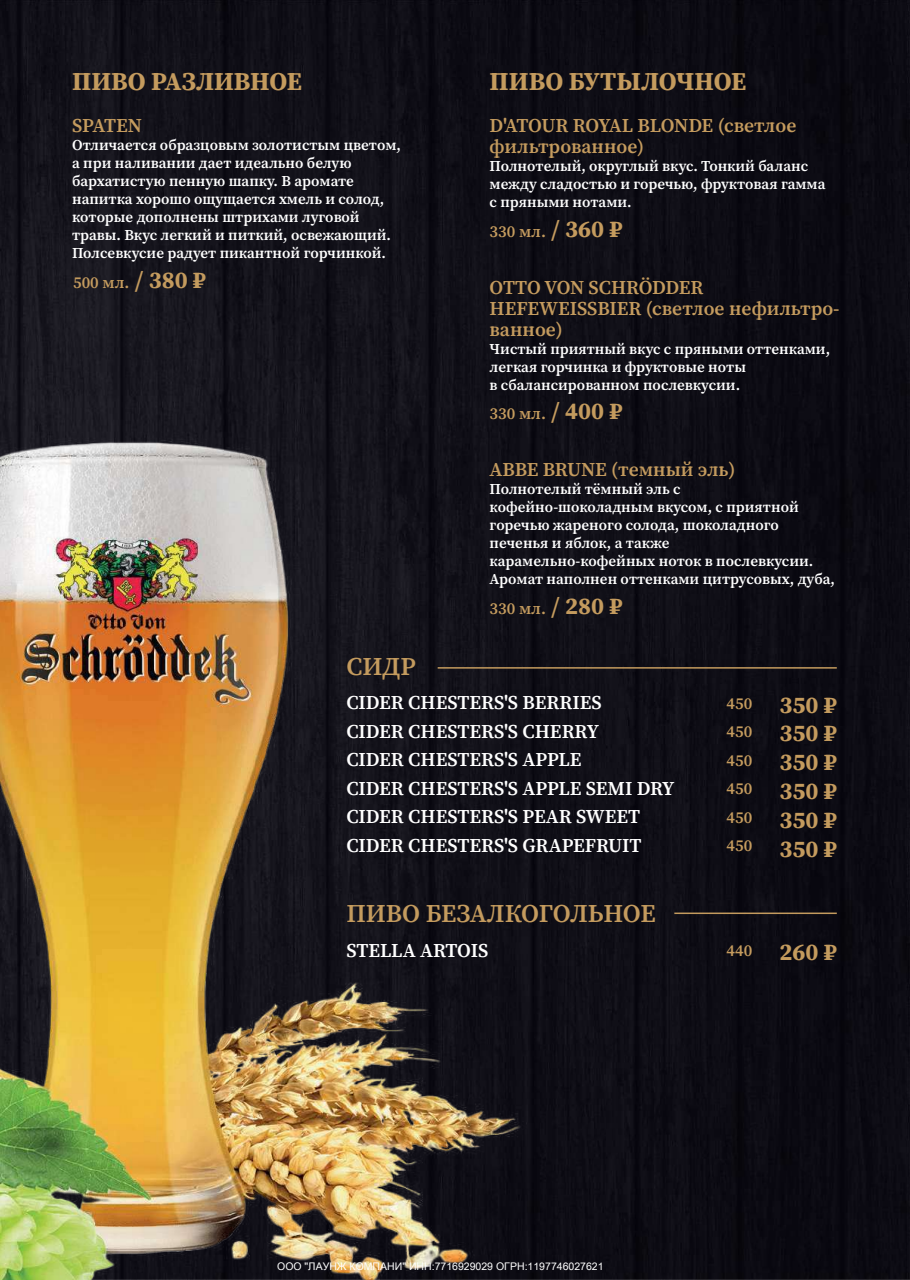
<style>
.page{position:relative;width:910px;height:1280px;background:#fff}
.page>*{position:absolute;margin:0;border:0;box-sizing:border-box;transform-origin:0 0}
.t1{font:25.5px "Source Serif Variable";color:#c49b5e}
.t2{font:24px/28.8px "Source Serif Variable";color:#c49b5e;text-align:justify}
.t3{font:19.5px/28.5px "Source Serif Variable";color:#fff}
.t4{font:19.5px/21px "Source Serif Variable";color:#c49b5e}
.t5{font:16.5px/28.5px "Source Serif Variable";color:#c49b5e;text-align:justify}
.t6{font:15px/18px "Source Serif Variable";color:#fff}
.s1{font-size:24px}
</style>
<div class="page">
<img style="left:0;top:0;width:910px;height:1280px">
<hr style="left:438px;top:667px;width:399px;height:2px;background:#c49b5e">
<hr style="left:674px;top:912px;width:163px;height:2px;background:#c49b5e">
<img style="left:0;top:429px;width:553px;height:851px">
<h1 class="t1" style="left:72px;top:65px;width:231px">ПИВО РАЗЛИВНОЕ</h1>
<h3 class="t4" style="left:72px;top:115px;width:72px">SPATEN</h3>
<p class="t6" style="left:72px;top:136px;width:330px">Отличается образцовым золотистым цветом, а при наливании дает идеально белую бархатистую пенную шапку. В аромате напитка хорошо ощущается хмель и солод, которые дополнены штрихами луговой травы. Вкус легкий и питкий, освежающий.<br>Полсевкусие радует пикантной горчинкой.</p>
<p class="t5" style="left:73px;top:269px;width:134px">500 мл. <span class="s1">/ 380 ₽</span></p>
<h1 class="t1" style="left:346px;top:649px;width:71px">СИДР</h1>
<h1 class="t1" style="left:490px;top:65px;width:258px">ПИВО БУТЫЛОЧНОЕ</h1>
<h3 class="t4" style="left:490px;top:115px;width:308px">D'ATOUR ROYAL BLONDE (светлое фильтрованное)</h3>
<p class="t6" style="left:490px;top:157px;width:337px">Полнотелый, округлый вкус. Тонкий баланс между сладостью и горечью, фруктовая гамма с пряными нотами.</p>
<p class="t5" style="left:490px;top:217px;width:134px">330 мл. <span class="s1">/ 360 ₽</span></p>
<h3 class="t4" style="left:490px;top:277px;width:351px">OTTO VON SCHRÖDDER<br>HEFEWEISSBIER (светлое нефильтро&shy;ванное)</h3>
<p class="t6" style="left:490px;top:340px;width:342px">Чистый приятный вкус с пряными оттенками, легкая горчинка и фруктовые ноты<br>в сбалансированном послевкусии.</p>
<p class="t5" style="left:490px;top:400px;width:134px">330 мл. <span class="s1">/ 400 ₽</span></p>
<h3 class="t4" style="left:490px;top:459px;width:247px">ABBE BRUNE (темный эль)</h3>
<p class="t6" style="left:490px;top:480px;width:347px">Полнотелый тёмный эль с кофейно-шоколадным вкусом, с приятной горечью жареного солода, шоколадного печенья и яблок, а также карамельно-кофейных ноток в послевкусии.<br>Аромат наполнен оттенками цитрусовых, дуба,</p>
<p class="t5" style="left:490px;top:594px;width:134px">330 мл. <span class="s1">/ 280 ₽</span></p>
<h3 class="t3" style="left:346px;top:689px;width:330px">CIDER CHESTERS'S BERRIES<br>CIDER CHESTERS'S CHERRY<br>CIDER CHESTERS'S APPLE<br>CIDER CHESTERS'S APPLE SEMI DRY<br>CIDER CHESTERS'S PEAR SWEET<br>CIDER CHESTERS'S GRAPEFRUIT</h3>
<h2 class="t2" style="left:780px;top:691px;width:59px">350 ₽ 350 ₽ 350 ₽ 350 ₽ 350 ₽ 350 ₽</h2>
<p class="t5" style="left:726px;top:689px;width:27px">450<br>450<br>450<br>450<br>450<br>450</p>
<h1 class="t1" style="left:346px;top:896px;width:311px">ПИВО БЕЗАЛКОГОЛЬНОЕ</h1>
<h3 class="t3" style="left:346px;top:936px;width:143px">STELLA АRTOIS</h3>
<h2 class="t2" style="left:726px;top:939px;width:112px"><sup>440</sup> 260 ₽</h2>
</div>
